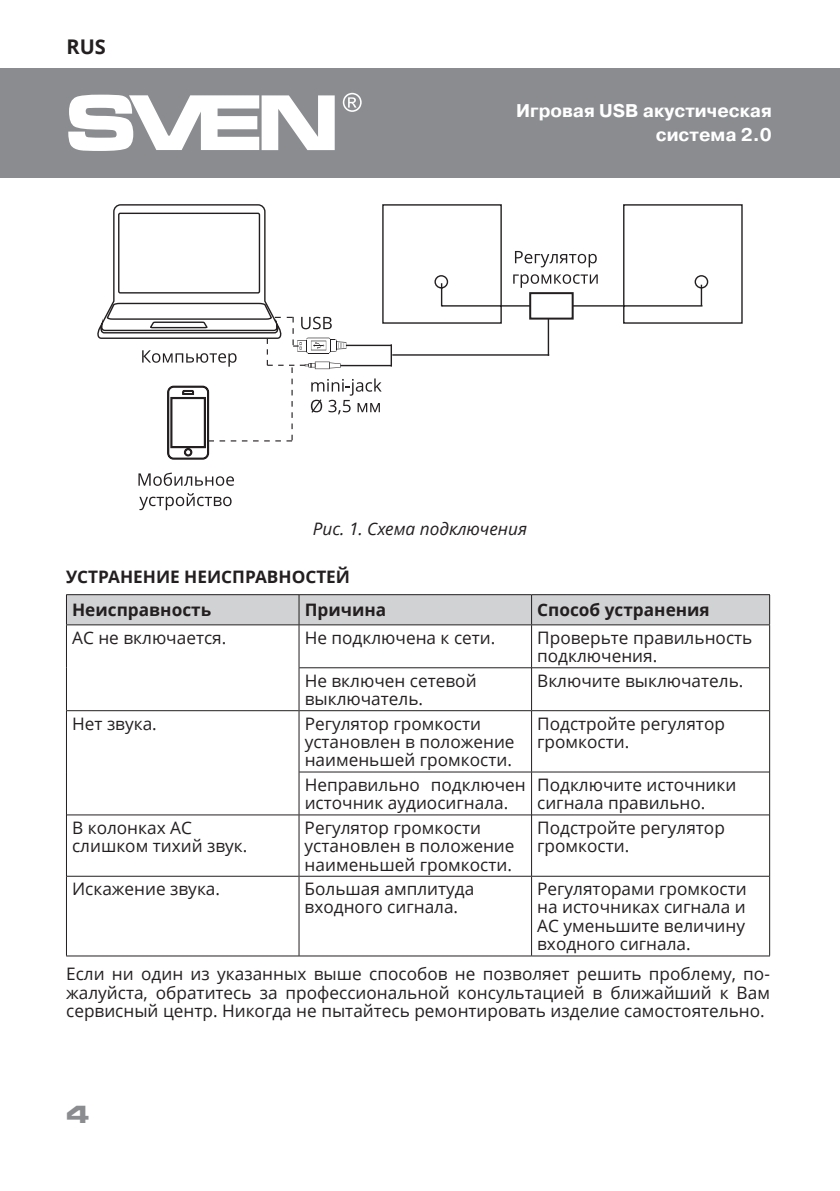
<style>
.page{position:relative;width:840px;height:1191px;background:#fff}
.page>*{position:absolute;margin:0;border:0;box-sizing:border-box;transform-origin:0 0}
.t1{font:700 24px "Micra";color:#8a8c8f}
.t2{font:700 20.4px "Open Sans";color:#231f20}
.t3{font:700 18.4px/24px "Pragmatica";color:#fff;text-align:right}
.t4{font:17.2px/18.4px "Open Sans";color:#231f20}
.t5{font:700 17.2px/33.2px "Open Sans";color:#231f20}
.t6{font:italic 17.2px "Open Sans";color:#231f20}
</style>
<div class="page">
<div style="left:0;top:68px;width:839px;height:109px;background:#8a8c8f"></div>
<svg style="left:68px;top:95px;width:266px;height:56px"></svg>
<svg style="left:342px;top:93px;width:19px;height:19px"></svg>
<svg style="left:138px;top:472px;width:96px;height:14px"></svg>
<svg style="left:139px;top:493px;width:92px;height:17px"></svg>
<hr style="left:392px;top:354px;width:157px;height:2px;background:#231f20">
<svg style="left:382px;top:204px;width:361px;height:120px"></svg>
<svg style="left:514px;top:251px;width:82px;height:16px"></svg>
<svg style="left:513px;top:274px;width:84px;height:14px"></svg>
<hr style="left:340px;top:365px;width:51px;height:1px;background:#231f20">
<hr style="left:346px;top:345px;width:45px;height:1px;background:#231f20">
<div style="left:530px;top:293px;width:42px;height:25px;background:#fff"></div>
<div style="left:529px;top:292px;width:44px;height:27px;border:2px solid #231f20"></div>
<svg style="left:700px;top:285px;width:1px;height:21px"></svg>
<hr style="left:547px;top:318px;width:2px;height:38px;background:#231f20">
<hr style="left:390px;top:344px;width:2px;height:22px;background:#231f20">
<svg style="left:97px;top:204px;width:284px;height:256px"></svg>
<svg style="left:67px;top:625px;width:701px;height:330px"></svg>
<svg style="left:66px;top:594px;width:703px;height:30px;background:#cacbcd"></svg>
<hr style="left:66px;top:624px;width:233px;height:1px;background:#231f20">
<hr style="left:299px;top:624px;width:232px;height:1px;background:#231f20">
<hr style="left:531px;top:624px;width:238px;height:1px;background:#231f20">
<hr style="left:299px;top:667px;width:232px;height:1px;background:#231f20">
<hr style="left:67px;top:710px;width:231px;height:1px;background:#231f20">
<hr style="left:299px;top:710px;width:232px;height:1px;background:#231f20">
<hr style="left:299px;top:771px;width:232px;height:1px;background:#231f20">
<hr style="left:67px;top:814px;width:231px;height:1px;background:#231f20">
<hr style="left:299px;top:814px;width:232px;height:1px;background:#231f20">
<hr style="left:531px;top:814px;width:238px;height:1px;background:#231f20">
<hr style="left:67px;top:875px;width:231px;height:2px;background:#231f20">
<hr style="left:299px;top:875px;width:232px;height:2px;background:#231f20">
<hr style="left:66px;top:625px;width:1px;height:43px;background:#231f20">
<hr style="left:66px;top:668px;width:1px;height:42px;background:#231f20">
<hr style="left:66px;top:710px;width:1px;height:62px;background:#231f20">
<hr style="left:66px;top:772px;width:1px;height:43px;background:#231f20">
<hr style="left:66px;top:815px;width:1px;height:61px;background:#231f20">
<hr style="left:66px;top:876px;width:1px;height:79px;background:#231f20">
<hr style="left:66px;top:955px;width:233px;height:1px;background:#231f20">
<hr style="left:299px;top:955px;width:232px;height:1px;background:#231f20">
<hr style="left:531px;top:667px;width:238px;height:1px;background:#231f20">
<hr style="left:531px;top:875px;width:237px;height:2px;background:#231f20">
<hr style="left:530px;top:876px;width:2px;height:79px;background:#231f20">
<hr style="left:768px;top:876px;width:1px;height:79px;background:#231f20">
<hr style="left:531px;top:955px;width:238px;height:1px;background:#231f20">
<hr style="left:298px;top:625px;width:1px;height:43px;background:#231f20">
<hr style="left:530px;top:625px;width:2px;height:43px;background:#231f20">
<hr style="left:768px;top:625px;width:1px;height:43px;background:#231f20">
<hr style="left:298px;top:668px;width:1px;height:42px;background:#231f20">
<hr style="left:530px;top:668px;width:2px;height:42px;background:#231f20">
<hr style="left:768px;top:668px;width:1px;height:42px;background:#231f20">
<hr style="left:298px;top:772px;width:1px;height:43px;background:#231f20">
<hr style="left:530px;top:772px;width:2px;height:43px;background:#231f20">
<hr style="left:768px;top:772px;width:1px;height:43px;background:#231f20">
<hr style="left:298px;top:815px;width:1px;height:61px;background:#231f20">
<hr style="left:530px;top:815px;width:2px;height:61px;background:#231f20">
<hr style="left:768px;top:815px;width:1px;height:61px;background:#231f20">
<hr style="left:298px;top:876px;width:1px;height:79px;background:#231f20">
<hr style="left:298px;top:710px;width:1px;height:62px;background:#231f20">
<hr style="left:530px;top:711px;width:2px;height:60px;background:#231f20">
<hr style="left:768px;top:710px;width:1px;height:62px;background:#231f20">
<hr style="left:531px;top:710px;width:237px;height:1px;background:#231f20">
<hr style="left:531px;top:771px;width:237px;height:1px;background:#231f20">
<p class="t2" style="left:66px;top:32px;width:41px">RUS</p>
<p class="t3" style="left:516px;top:99px;width:257px">Игровая USB акустическая система 2.0</p>
<p class="t6" style="left:312px;top:516px;width:216px">Рис. 1. Схема подключения</p>
<p class="t5" style="left:72px;top:560px;width:279px;text-indent:-6px">УСТРАНЕНИЕ НЕИСПРАВНОCТЕЙ<br>Неисправность</p>
<p class="t5" style="left:304px;top:593px;width:83px">Причина</p>
<p class="t5" style="left:537px;top:593px;width:174px">Способ устранения</p>
<p class="t4" style="left:72px;top:628px;width:156px">АС не включается.</p>
<p class="t4" style="left:304px;top:628px;width:192px">Не подключена к сети.</p>
<p class="t4" style="left:537px;top:628px;width:216px">Проверьте правильность подключения.</p>
<p class="t4" style="left:304px;top:670px;width:173px">Не включен сетевой выключатель.</p>
<p class="t4" style="left:537px;top:670px;width:208px">Включите выключатель.</p>
<p class="t4" style="left:72px;top:713px;width:86px">Нет звука.</p>
<p class="t4" style="left:304px;top:713px;width:211px">Регулятор громкости установлен в положение наименьшей громкости.</p>
<p class="t4" style="left:537px;top:713px;width:189px">Подстройте регулятор громкости.</p>
<p class="t4" style="left:304px;top:775px;width:222px">Неправильно подключен источник аудиосигнала.</p>
<p class="t4" style="left:537px;top:775px;width:200px">Подключите источники сигнала правильно.</p>
<p class="t4" style="left:72px;top:818px;width:177px">В колонках АС слишком тихий звук.</p>
<p class="t4" style="left:304px;top:818px;width:211px">Регулятор громкости установлен в положение наименьшей громкости.</p>
<p class="t4" style="left:537px;top:818px;width:189px">Подстройте регулятор громкости.</p>
<p class="t4" style="left:72px;top:879px;width:149px">Искажение звука.</p>
<p class="t4" style="left:304px;top:879px;width:171px">Большая амплитуда входного сигнала.</p>
<p class="t4" style="left:537px;top:879px;width:211px;text-align:justify">Регуляторами громкости на источниках сигнала и АС уменьшите величину входного сигнала.</p>
<p class="t4" style="left:66px;top:964px;width:705px;text-align:justify">Если ни один из указанных выше способов не позволяет решить проблему, по&shy;жалуйста, обратитесь за профессиональной консультацией в ближайший к Вам сервисный центр. Никогда не пытайтесь ремонтировать изделие самостоятельно.</p>
<h1 class="t1" style="left:66px;top:1101px;width:26px">4</h1>
</div>
